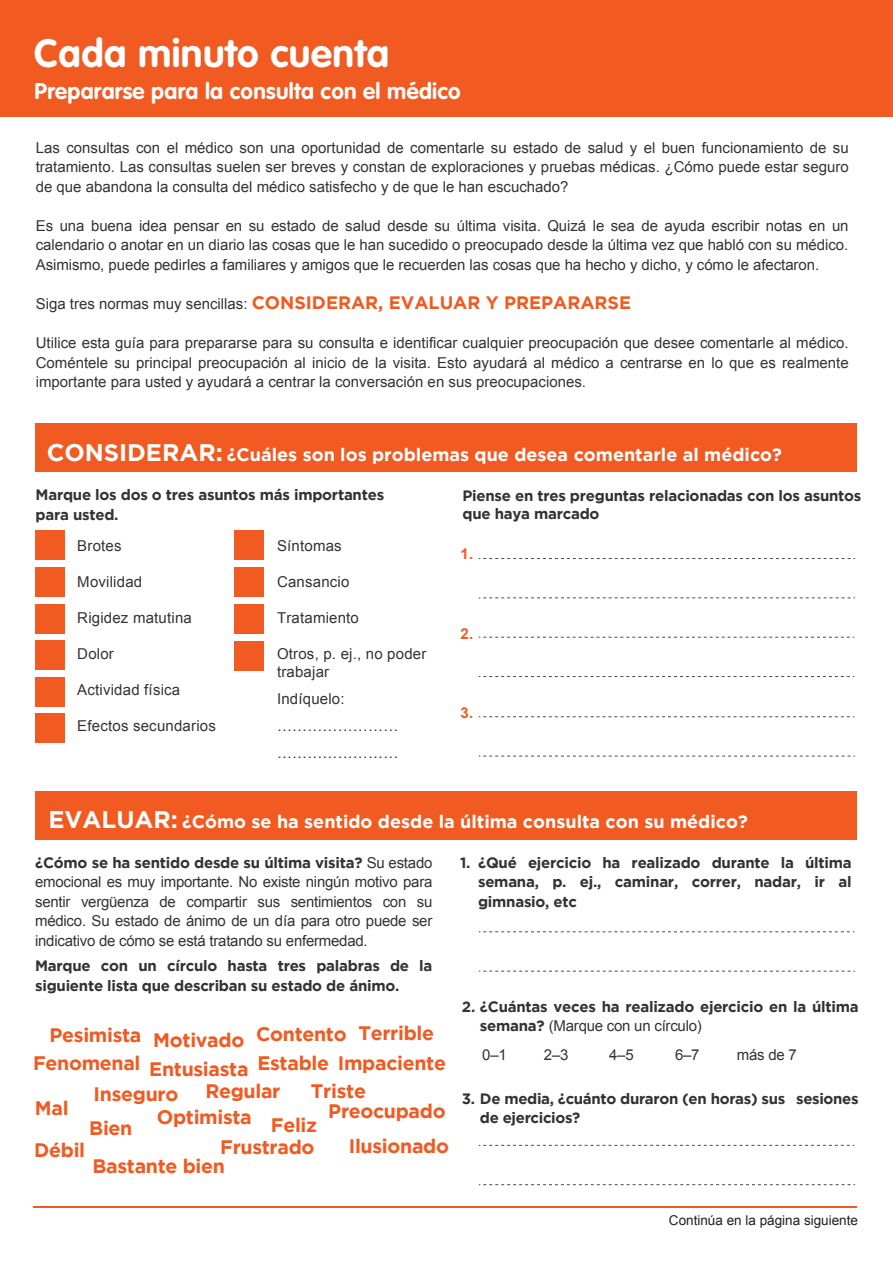
<style>
.page{position:relative;width:893px;height:1263px;background:#fff}
.page>*{position:absolute;margin:0;border:0;box-sizing:border-box;transform-origin:0 0}
.t1{font:700 39px "VAG Rounded";letter-spacing:.015em;color:#fff}
.t2{font:700 22.5px "VAG Rounded";letter-spacing:.015em;color:#fff}
.t3{font:700 19.5px/29.5px "Gotham";letter-spacing:-.015em;color:#f15a21}
.t4{font:700 18px "Gotham";color:#fff}
.t5{font:700 18px "Gotham";color:#f15a21}
.t6{font:15px/19.5px "Arial";color:#343333;text-align:justify}
.t7{font:700 15px/19.5px "Gotham";letter-spacing:-.015em;color:#343333}
.t8{font:700 15px "Arial";color:#f15a21}
.t9{font:13.5px "Arial";color:#231f20}
.s1{font-family:"Arial";font-weight:400;font-size:15px;color:#343333}
.s2{font-size:24px}
.s3{font-family:"Arial";font-weight:400}
.s4{font-family:"Gotham";font-weight:700}
</style>
<div class="page">
<div style="left:0;top:0;width:893px;height:116px;background:#f15a21"></div>
<div style="left:35px;top:531px;width:30px;height:29px;background:#f15a21"></div>
<div style="left:35px;top:424px;width:822px;height:48px;background:#f15a21"></div>
<div style="left:35px;top:677px;width:30px;height:30px;background:#f15a21"></div>
<div style="left:35px;top:713px;width:30px;height:30px;background:#f15a21"></div>
<div style="left:35px;top:640px;width:30px;height:30px;background:#f15a21"></div>
<div style="left:35px;top:604px;width:30px;height:29px;background:#f15a21"></div>
<div style="left:35px;top:567px;width:30px;height:30px;background:#f15a21"></div>
<svg style="left:479px;top:558px;width:376px;height:1px"></svg>
<svg style="left:479px;top:597px;width:376px;height:1px"></svg>
<div style="left:234px;top:531px;width:30px;height:29px;background:#f15a21"></div>
<div style="left:234px;top:641px;width:30px;height:30px;background:#f15a21"></div>
<div style="left:234px;top:604px;width:30px;height:30px;background:#f15a21"></div>
<div style="left:234px;top:567px;width:30px;height:30px;background:#f15a21"></div>
<div style="left:36px;top:791px;width:821px;height:48px;background:#f15a21"></div>
<svg style="left:479px;top:716px;width:375px;height:1px"></svg>
<svg style="left:479px;top:756px;width:376px;height:1px"></svg>
<svg style="left:479px;top:1145px;width:375px;height:1px"></svg>
<svg style="left:479px;top:1184px;width:376px;height:1px"></svg>
<svg style="left:479px;top:931px;width:375px;height:1px"></svg>
<svg style="left:479px;top:971px;width:376px;height:1px"></svg>
<svg style="left:479px;top:637px;width:375px;height:1px"></svg>
<svg style="left:479px;top:676px;width:375px;height:1px"></svg>
<hr style="left:33px;top:1206px;width:823px;height:1px;background:#f15a21">
<h1 class="t1" style="left:34px;top:30px;width:356px">Cada minuto cuenta</h1>
<h2 class="t2" style="left:35px;top:78px;width:428px">Prepararse para la consulta con el médico</h2>
<p class="t6" style="left:36px;top:138px;width:814px">Las consultas con el médico son una oportunidad de comentarle su estado de salud y el buen funcionamiento de su tratamiento. Las consultas suelen ser breves y constan de exploraciones y pruebas médicas. ¿Cómo puede estar seguro de que abandona la consulta del médico satisfecho y de que le han escuchado?</p>
<p class="t6" style="left:36px;top:216px;width:814px">Es una buena idea pensar en su estado de salud desde su última visita. Quizá le sea de ayuda escribir notas en un calendario o anotar en un diario las cosas que le han sucedido o preocupado desde la última vez que habló con su médico.<br>Asimismo, puede pedirles a familiares y amigos que le recuerden las cosas que ha hecho y dicho, y cómo le afectaron.</p>
<p class="t5" style="left:36px;top:292px;width:597px"><span class="s1">Siga tres normas muy sencillas:</span> CONSIDERAR, EVALUAR Y PREPARARSE</p>
<p class="t6" style="left:36px;top:333px;width:814px">Utilice esta guía para prepararse para su consulta e identificar cualquier preocupación que desee comentarle al médico.<br>Coméntele su principal preocupación al inicio de la visita. Esto ayudará al médico a centrarse en lo que es realmente importante para usted y ayudará a centrar la conversación en sus preocupaciones.</p>
<p class="t4" style="left:47px;top:444px;width:737px"><span class="s2">CONSIDERAR:</span> ¿Cuáles son los problemas que desea comentarle al médico?</p>
<p class="t7" style="left:36px;top:485px;width:350px">Marque los dos o tres asuntos más importantes para usted.</p>
<p class="t6" style="left:277px;top:536px;width:66px">Síntomas</p>
<p class="t6" style="left:277px;top:572px;width:74px">Cansancio</p>
<p class="t6" style="left:277px;top:608px;width:83px">Tratamiento</p>
<p class="t6" style="left:277px;top:645px;width:151px;line-height:18px">Otros, p. ej., no poder trabajar</p>
<p class="t6" style="left:277px;top:686px;width:123px;line-height:27px;text-align:left">Indíquelo: …………………… ……………………</p>
<p class="t6" style="left:77px;top:536px;width:46px">Brotes</p>
<p class="t6" style="left:77px;top:572px;width:66px">Movilidad</p>
<p class="t6" style="left:77px;top:608px;width:116px">Rigidez matutina</p>
<p class="t6" style="left:77px;top:644px;width:38px">Dolor</p>
<p class="t6" style="left:77px;top:680px;width:104px">Actividad física</p>
<p class="t6" style="left:77px;top:716px;width:140px">Efectos secundarios</p>
<p class="t7" style="left:462px;top:486px;width:401px;line-height:18px">Piense en tres preguntas relacionadas con los asuntos que haya marcado</p>
<p class="t8" style="left:461px;top:545px;width:14px">1.</p>
<p class="t8" style="left:461px;top:625px;width:14px">2.</p>
<p class="t8" style="left:461px;top:704px;width:14px">3.</p>
<p class="t4" style="left:49px;top:811px;width:701px"><span class="s2">EVALUAR:</span> ¿Cómo se ha sentido desde la última consulta con su médico?</p>
<p class="t7" style="left:35px;top:852px;width:399px">¿Cómo se ha sentido desde su última visita? <span class="s3">Su estado</span></p>
<p class="t6" style="left:35px;top:872px;width:399px">emocional es muy importante. No existe ningún motivo para sentir vergüenza de compartir sus sentimientos con su médico. Su estado de ánimo de un día para otro puede ser indicativo de cómo se está tratando su enfermedad.</p>
<p class="t7" style="left:35px;top:956px;width:399px">Marque con un círculo hasta tres palabras de la siguiente lista que describan su estado de ánimo.</p>
<h3 class="t3" style="left:50px;top:1020px;width:94px">Pesimista</h3>
<h3 class="t3" style="left:358px;top:1018px;width:77px">Terrible</h3>
<h3 class="t3" style="left:256px;top:1018px;width:92px">Contento<br>Estable</h3>
<h3 class="t3" style="left:153px;top:1024px;width:93px">Motivado</h3>
<h3 class="t3" style="left:33px;top:1054px;width:217px">Fenomenal Entusiasta</h3>
<h3 class="t3" style="left:338px;top:1048px;width:110px">Impaciente</h3>
<h3 class="t3" style="left:94px;top:1078px;width:86px">Inseguro</h3>
<h3 class="t3" style="left:205px;top:1076px;width:77px">Regular</h3>
<h3 class="t3" style="left:220px;top:1132px;width:96px">Frustrado</h3>
<h3 class="t3" style="left:311px;top:1076px;width:56px">Triste</h3>
<h3 class="t3" style="left:35px;top:1092px;width:35px">Mal</h3>
<h3 class="t3" style="left:328px;top:1096px;width:119px">Preocupado</h3>
<h3 class="t3" style="left:34px;top:1135px;width:52px">Débil</h3>
<h3 class="t3" style="left:157px;top:1102px;width:162px">Optimista Feliz</h3>
<h3 class="t3" style="left:89px;top:1112px;width:45px">Bien</h3>
<h3 class="t3" style="left:349px;top:1131px;width:102px">Ilusionado</h3>
<h3 class="t3" style="left:92px;top:1150px;width:134px">Bastante bien</h3>
<p class="t7" style="left:478px;top:852px;width:375px;text-align:justify;text-indent:-18px">1. ¿Qué ejercicio ha realizado durante la última semana, p. ej., caminar, correr, nadar, ir al gimnasio, etc</p>
<p class="t7" style="left:462px;top:996px;width:398px">2. ¿Cuántas veces ha realizado ejercicio en la última</p>
<p class="t6" style="left:480px;top:1012px;width:223px;line-height:28.5px"><span class="s4">semana?</span> (Marque con un círculo)<br>0–1</p>
<p class="t6" style="left:544px;top:1045px;width:26px">2–3</p>
<p class="t6" style="left:609px;top:1045px;width:26px">4–5</p>
<p class="t6" style="left:675px;top:1045px;width:26px">6–7</p>
<p class="t6" style="left:737px;top:1045px;width:62px">más de 7</p>
<p class="t7" style="left:480px;top:1088px;width:380px;text-indent:-18px">3. De media, ¿cuánto duraron (en horas) sus sesiones de ejercicios?</p>
<p class="t9" style="left:669px;top:1212px;width:191px">Continúa en la página siguiente</p>
</div>
